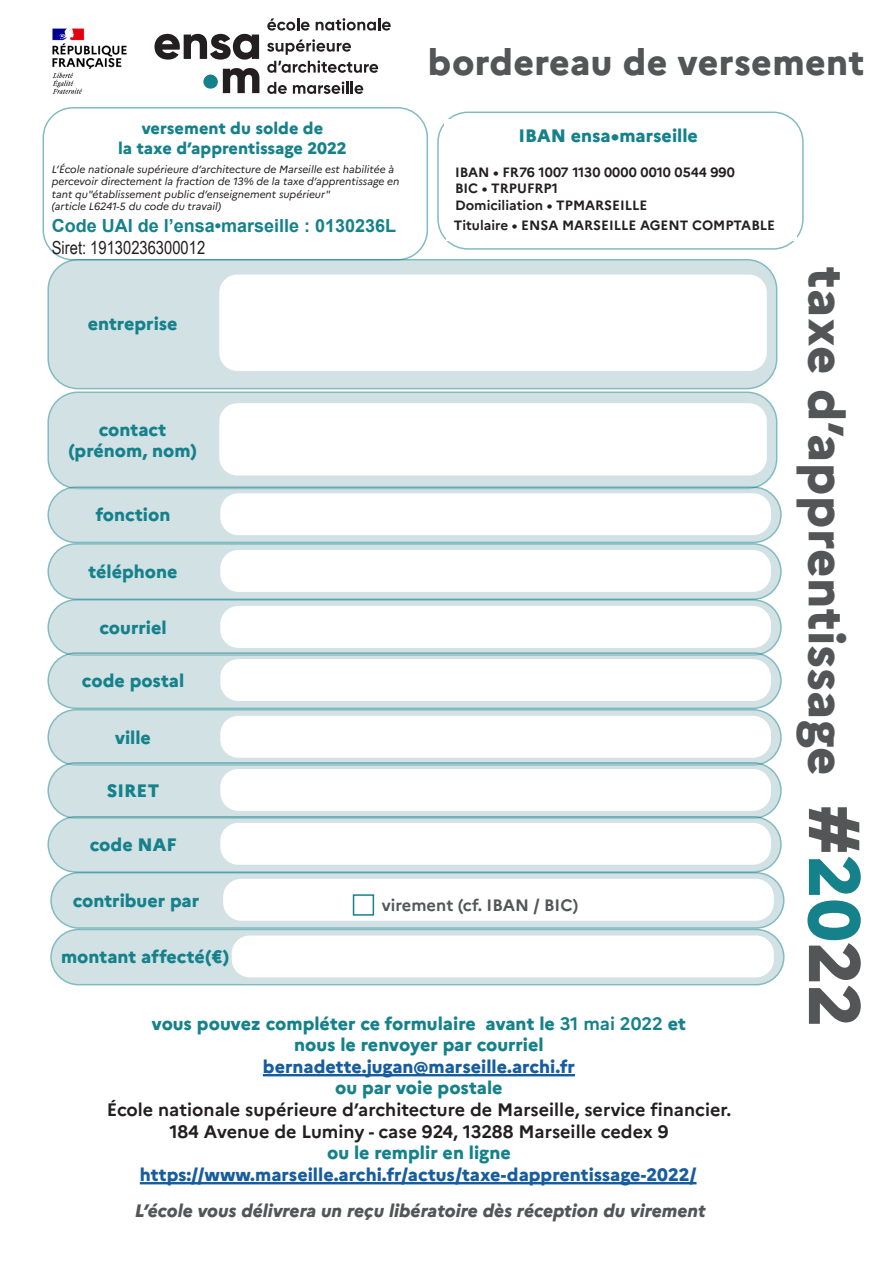
<style>
.page{position:relative;width:893px;height:1263px;background:#fff}
.page>*{position:absolute;margin:0;border:0;box-sizing:border-box;transform-origin:0 0}
.texte_paragraphe_1{font:800 49.5px "Marianne";letter-spacing:.01em;color:#545557}
.texte_paragraphe_1-2{font:800 36px "Marianne";letter-spacing:.01em;color:#545557}
.t1{font:800 18px "Marianne";color:#15818a}
.t2{font:700 18px "Marianne";color:#231f20}
.t3{font:800 18px "Marianne";color:#175d9e}
.t4{font:italic 800 18px "Marianne";color:#545557}
.texte_encadré_1{font:700 18px "Arial";color:#15818a}
.texte_encadré_1-2{font:18px "Arial Narrow";color:#231f20}
.t5{font:800 16.5px "Marianne";color:#15818a}
.t6{font:700 16.5px "Marianne";color:#545557}
.t7{font:700 13.5px "Marianne";color:#231f20}
.t8{font:italic 10.5px/12.6px "Marianne";color:#231f20}
.s1{font-weight:700}
.s2{font-size:72px}
.s3{font-size:72px;color:#15818a}
</style>
<div class="page">
<svg style="left:267px;top:18px;width:43px;height:13px"></svg>
<svg style="left:316px;top:18px;width:75px;height:13px"></svg>
<svg style="left:267px;top:39px;width:111px;height:34px"></svg>
<svg style="left:267px;top:82px;width:20px;height:12px"></svg>
<svg style="left:293px;top:81px;width:70px;height:13px"></svg>
<svg style="left:154px;top:34px;width:105px;height:26px"></svg>
<svg style="left:223px;top:68px;width:36px;height:25px"></svg>
<div style="left:203px;top:75px;width:15px;height:14px;background:#15818a;border-radius:7px"></div>
<img style="left:52px;top:28px;width:75px;height:66px">
<div style="left:43px;top:107px;width:385px;height:153px;border:2px solid #15818a;border-radius:30px"></div>
<div style="left:437px;top:112px;width:367px;height:138px;border:2px solid #15818a;border-radius:30px"></div>
<div style="left:444px;top:119px;width:328px;height:32px;background:#fff"></div>
<div style="left:446px;top:151px;width:351px;height:90px;background:#fff"></div>
<div style="left:48px;top:260px;width:729px;height:129px;background:#d2e1e4;border-radius:30px"></div>
<div style="left:47px;top:259px;width:730px;height:130px;border:2px solid #15818a;border-radius:30px"></div>
<div style="left:219px;top:275px;width:548px;height:96px;background:#fff;border-radius:18px"></div>
<div style="left:48px;top:392px;width:729px;height:97px;background:#d2e1e4;border-radius:30px"></div>
<div style="left:47px;top:391px;width:730px;height:98px;border:2px solid #15818a;border-radius:30px"></div>
<div style="left:219px;top:403px;width:548px;height:72px;background:#fff;border-radius:18px"></div>
<div style="left:48px;top:487px;width:733px;height:55px;background:#d2e1e4;border-radius:28px"></div>
<div style="left:47px;top:486px;width:735px;height:57px;border:2px solid #15818a;border-radius:28px"></div>
<div style="left:220px;top:493px;width:551px;height:42px;background:#fff;border-radius:18px"></div>
<div style="left:48px;top:544px;width:733px;height:55px;background:#d2e1e4;border-radius:28px"></div>
<div style="left:47px;top:543px;width:735px;height:57px;border:2px solid #15818a;border-radius:28px"></div>
<div style="left:220px;top:550px;width:551px;height:42px;background:#fff;border-radius:18px"></div>
<div style="left:48px;top:600px;width:733px;height:55px;background:#d2e1e4;border-radius:28px"></div>
<div style="left:47px;top:599px;width:735px;height:57px;border:2px solid #15818a;border-radius:28px"></div>
<div style="left:220px;top:606px;width:551px;height:42px;background:#fff;border-radius:18px"></div>
<div style="left:48px;top:653px;width:733px;height:55px;background:#d2e1e4;border-radius:28px"></div>
<div style="left:47px;top:652px;width:735px;height:57px;border:2px solid #15818a;border-radius:28px"></div>
<div style="left:220px;top:659px;width:551px;height:42px;background:#fff;border-radius:18px"></div>
<div style="left:48px;top:710px;width:733px;height:55px;background:#d2e1e4;border-radius:28px"></div>
<div style="left:47px;top:709px;width:735px;height:57px;border:2px solid #15818a;border-radius:28px"></div>
<div style="left:220px;top:716px;width:551px;height:42px;background:#fff;border-radius:18px"></div>
<div style="left:48px;top:763px;width:733px;height:55px;background:#d2e1e4;border-radius:28px"></div>
<div style="left:47px;top:762px;width:735px;height:57px;border:2px solid #15818a;border-radius:28px"></div>
<div style="left:220px;top:769px;width:551px;height:42px;background:#fff;border-radius:18px"></div>
<div style="left:48px;top:817px;width:733px;height:55px;background:#d2e1e4;border-radius:28px"></div>
<div style="left:47px;top:816px;width:735px;height:57px;border:2px solid #15818a;border-radius:28px"></div>
<div style="left:220px;top:823px;width:551px;height:42px;background:#fff;border-radius:18px"></div>
<div style="left:51px;top:873px;width:733px;height:55px;background:#d2e1e4;border-radius:28px"></div>
<div style="left:50px;top:872px;width:734px;height:57px;border:2px solid #15818a;border-radius:28px"></div>
<div style="left:223px;top:879px;width:551px;height:42px;background:#fff;border-radius:18px"></div>
<div style="left:353px;top:894px;width:21px;height:22px;border:2px solid #15818a"></div>
<hr style="left:263px;top:1074px;width:312px;height:2px;background:#175d9e">
<hr style="left:140px;top:1182px;width:556px;height:2px;background:#175d9e">
<div style="left:70px;top:993px;width:698px;height:202px;border:2px solid #fff;border-radius:18px"></div>
<div style="left:51px;top:929px;width:733px;height:56px;background:#d2e1e4;border-radius:28px"></div>
<div style="left:50px;top:929px;width:734px;height:56px;border:2px solid #15818a;border-radius:28px"></div>
<div style="left:232px;top:935px;width:542px;height:42px;background:#fff;border-radius:18px"></div>
<p class="t5" style="left:142px;top:118px;width:183px">versement du solde de</p>
<p class="t5" style="left:118px;top:138px;width:230px">la taxe d’apprentissage 2022</p>
<p class="t8" style="left:52px;top:163px;width:349px">L’École nationale supérieure d’architecture de Marseille est habilitée à percevoir directement la fraction de 13% de la taxe d’apprentissage en tant qu"établissement public d’enseignement supérieur"</p>
<p class="t8" style="left:52px;top:200px;width:171px">(article L6241-5 du code du travail)</p>
<p class="texte_encadré_1" style="left:52px;top:213px;width:346px">Code UAI de l’ensa•marseille : 0130236L</p>
<p class="texte_encadré_1-2" style="left:52px;top:234px;width:155px">Siret: 19130236300012</p>
<p class="texte_paragraphe_1-2" style="left:428px;top:40px;width:438px">bordereau de versement</p>
<p class="t1" style="left:519px;top:124px;width:181px">IBAN ensa•marseille</p>
<p class="t7" style="left:455px;top:164px;width:281px">IBAN • FR76 1007 1130 0000 0010 0544 990</p>
<p class="t7" style="left:455px;top:180px;width:104px">BIC • TRPUFRP1</p>
<p class="t7" style="left:455px;top:197px;width:194px">Domiciliation • TPMARSEILLE</p>
<p class="t7" style="left:454px;top:216px;width:323px">Titulaire • ENSA MARSEILLE AGENT COMPTABLE</p>
<p class="t1" style="left:88px;top:312px;width:91px">entreprise</p>
<p class="t1" style="left:99px;top:418px;width:69px">contact</p>
<p class="t1" style="left:68px;top:440px;width:131px">(prénom, nom)</p>
<p class="t1" style="left:96px;top:504px;width:76px">fonction</p>
<p class="t1" style="left:89px;top:560px;width:91px">téléphone</p>
<p class="t1" style="left:100px;top:616px;width:69px">courriel</p>
<p class="t1" style="left:82px;top:669px;width:104px">code postal</p>
<p class="t1" style="left:115px;top:726px;width:37px">ville</p>
<p class="t1" style="left:107px;top:779px;width:54px">SIRET</p>
<p class="t1" style="left:90px;top:833px;width:88px">code NAF</p>
<p class="t1" style="left:73px;top:889px;width:128px">contribuer par</p>
<p class="t6" style="left:382px;top:895px;width:198px">virement (cf. IBAN / BIC)</p>
<p class="t1" style="left:61px;top:946px;width:170px">montant affecté(€)</p>
<p class="t1" style="left:152px;top:1012px;width:536px">vous pouvez compléter ce formulaire avant le <span class="s1">31 mai 2022</span> et</p>
<p class="t1" style="left:294px;top:1034px;width:251px">nous le renvoyer par courriel</p>
<p class="t3" style="left:263px;top:1055px;width:314px">bernadette.jugan@marseille.archi.fr</p>
<p class="t1" style="left:335px;top:1077px;width:169px">ou par voie postale</p>
<p class="t2" style="left:107px;top:1098px;width:626px">École nationale supérieure d’architecture de Marseille, service financier.</p>
<p class="t2" style="left:169px;top:1120px;width:501px">184 Avenue de Luminy - case 924, 13288 Marseille cedex 9</p>
<p class="t1" style="left:327px;top:1142px;width:185px">ou le remplir en ligne</p>
<p class="t3" style="left:140px;top:1163px;width:558px">https://www.marseille.archi.fr/actus/taxe-dapprentissage-2022/</p>
<p class="t4" style="left:135px;top:1199px;width:573px">L’école vous délivrera un reçu libératoire dès réception du virement</p>
<p class="texte_paragraphe_1" style="left:857px;top:267px;width:762px;rotate:90deg">taxe d’apprentissage <span class="s2">#</span><span class="s3">20</span><span class="s2">22</span></p>
</div>
